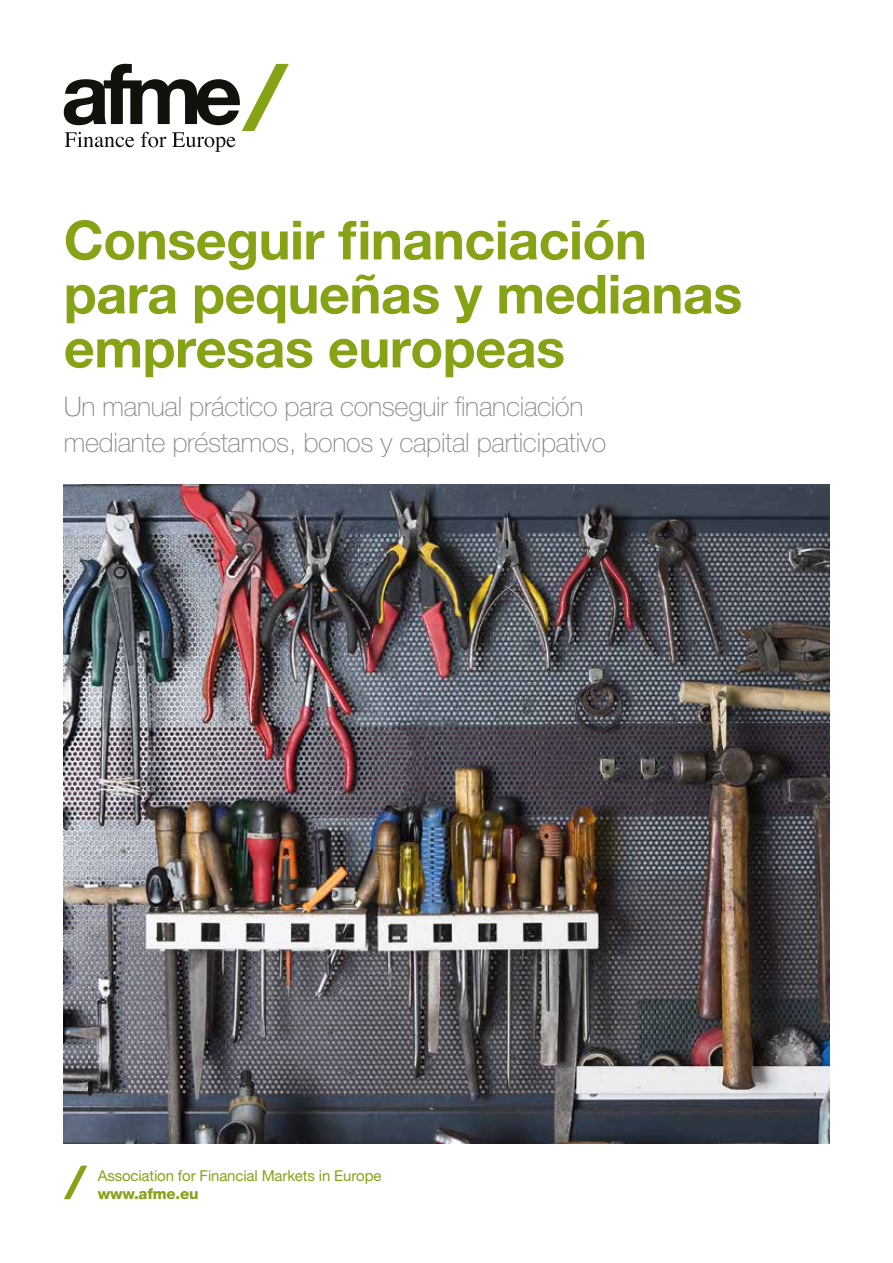
<style>
.page{position:relative;width:893px;height:1263px;background:#fff}
.page>*{position:absolute;margin:0;border:0;box-sizing:border-box;transform-origin:0 0}
.t1{font:700 54px/54px "Helvetica Neue LT Pro";letter-spacing:-.01em;color:#86a315}
.t2{font:100 27px/36px "Helvetica Neue LT Pro";letter-spacing:-.01em;color:#878787}
.t3{font:15px "Helvetica Neue LT Pro";letter-spacing:-.01em;color:#86a315}
.t4{font:800 15px "Helvetica Neue LT Pro";letter-spacing:-.01em;color:#86a315}
</style>
<div class="page">
<img style="left:64px;top:485px;width:765px;height:659px">
<svg style="left:64px;top:1165px;width:23px;height:34px"></svg>
<svg style="left:64px;top:64px;width:225px;height:88px"></svg>
<h1 class="t1" style="left:64px;top:212px;width:680px">Conseguir financiación para pequeñas y medianas empresas europeas</h1>
<p class="t2" style="left:64px;top:388px;width:544px">Un manual práctico para conseguir financiación mediante préstamos, bonos y capital participativo</p>
<p class="t3" style="left:98px;top:1167px;width:285px">Association for Financial Markets in Europe</p>
<p class="t4" style="left:98px;top:1185px;width:102px">www.afme.eu</p>
</div>
